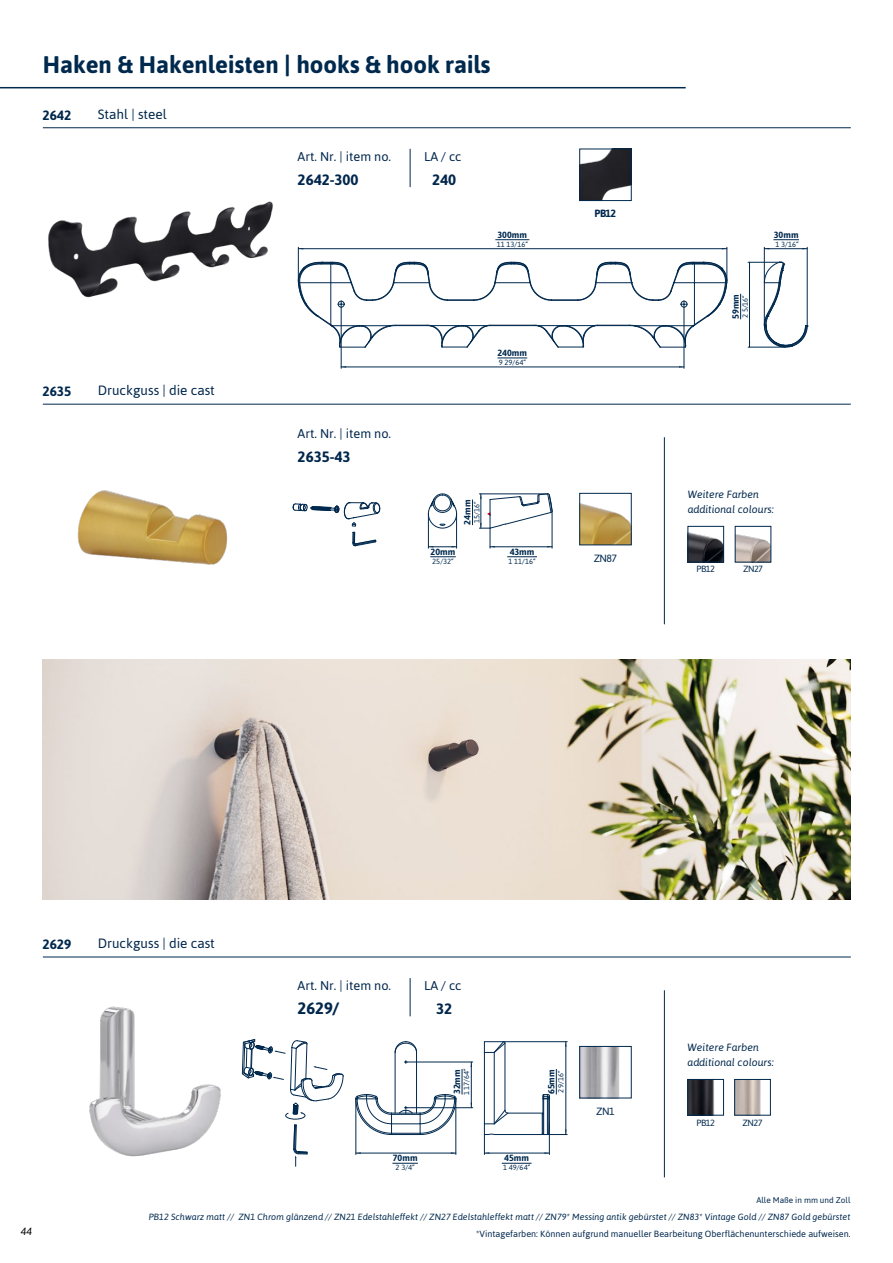
<style>
.page{position:relative;width:893px;height:1263px;background:#fff}
.page>*{position:absolute;margin:0;border:0;box-sizing:border-box;transform-origin:0 0}
.t1{font:700 24px "Asap";color:#00294e}
.t2{font:700 16.5px "Asap";color:#01274d}
.t3{font:700 15px "Asap";color:#01274d}
.t4{font:13.5px "Asap";color:#01274d}
.t5{font:700 13.5px "Asap";color:#01274d}
.t6{font:12.75px "Asap";color:#01274d}
.t7{font:italic 10.5px/15px "Asap";color:#01274d}
.t8{font:10.5px "Asap";letter-spacing:-.06em;color:#00294e}
.t9{font:700 10.5px "Asap";color:#00294e}
.t10{font:italic 10.5px "Asap";color:#000}
.t11{font:italic 9px "Asap";color:#00294e}
.t12{font:9px "Asap";color:#01274d}
.t13{font:700 9px "Asap";color:#00294e}
.t14{font:9px "Asap";letter-spacing:-.06em;color:#00294e}
.t15{font:8.25px "Asap";color:#01274d}
.t16{font:7.5px "Asap";color:#00294e}
</style>
<div class="page">
<hr style="left:410px;top:149px;width:1px;height:38px;background:#01274d">
<hr style="left:764px;top:248px;width:43px;height:1px;background:#00294e">
<hr style="left:764px;top:247px;width:1px;height:36px;background:#00294e">
<hr style="left:807px;top:247px;width:1px;height:79px;background:#00294e">
<hr style="left:749px;top:262px;width:1px;height:85px;background:#00294e">
<hr style="left:748px;top:262px;width:31px;height:1px;background:#00294e">
<hr style="left:748px;top:347px;width:38px;height:1px;background:#00294e">
<svg style="left:764px;top:262px;width:44px;height:85px"></svg>
<hr style="left:298px;top:248px;width:429px;height:1px;background:#00294e">
<hr style="left:727px;top:247px;width:1px;height:34px;background:#00294e">
<hr style="left:298px;top:247px;width:1px;height:34px;background:#00294e">
<hr style="left:341px;top:367px;width:343px;height:1px;background:#00294e">
<hr style="left:684px;top:307px;width:1px;height:61px;background:#00294e">
<hr style="left:341px;top:307px;width:1px;height:61px;background:#00294e">
<svg style="left:298px;top:262px;width:430px;height:86px"></svg>
<hr style="left:552px;top:511px;width:1px;height:37px;background:#00294e">
<svg style="left:479px;top:493px;width:73px;height:55px"></svg>
<hr style="left:456px;top:514px;width:1px;height:34px;background:#00294e">
<hr style="left:428px;top:514px;width:1px;height:34px;background:#00294e">
<svg style="left:429px;top:546px;width:27px;height:1px"></svg>
<svg style="left:428px;top:493px;width:29px;height:35px"></svg>
<hr style="left:471px;top:1062px;width:1px;height:46px;background:#00294e">
<hr style="left:407px;top:1107px;width:66px;height:1px;background:#00294e">
<hr style="left:407px;top:1062px;width:66px;height:1px;background:#00294e">
<hr style="left:356px;top:1153px;width:100px;height:1px;background:#00294e">
<hr style="left:456px;top:1099px;width:1px;height:55px;background:#00294e">
<hr style="left:356px;top:1099px;width:1px;height:55px;background:#00294e">
<hr style="left:416px;top:1052px;width:1px;height:61px;background:#00294e">
<hr style="left:395px;top:1052px;width:1px;height:61px;background:#00294e">
<svg style="left:395px;top:1041px;width:22px;height:12px"></svg>
<hr style="left:566px;top:1042px;width:1px;height:92px;background:#00294e">
<hr style="left:503px;top:1041px;width:64px;height:1px;background:#00294e">
<hr style="left:484px;top:1153px;width:65px;height:1px;background:#00294e">
<hr style="left:549px;top:1124px;width:1px;height:30px;background:#00294e">
<hr style="left:505px;top:1043px;width:1px;height:67px;background:#00294e">
<hr style="left:494px;top:1052px;width:1px;height:72px;background:#00294e">
<hr style="left:494px;top:1134px;width:50px;height:1px;background:#00294e">
<hr style="left:484px;top:1052px;width:1px;height:72px;background:#00294e">
<hr style="left:508px;top:1113px;width:35px;height:1px;background:#00294e">
<svg style="left:484px;top:1041px;width:21px;height:12px"></svg>
<svg style="left:484px;top:1110px;width:24px;height:44px"></svg>
<hr style="left:0;top:87px;width:686px;height:1px;background:#00294e">
<img style="left:43px;top:659px;width:808px;height:241px">
<hr style="left:43px;top:127px;width:808px;height:1px;background:#00294e">
<img style="left:581px;top:151px;width:48px;height:48px">
<div style="left:579px;top:149px;width:52px;height:52px;border:1px solid #00294e"></div>
<img style="left:581px;top:503px;width:48px;height:40px">
<div style="left:579px;top:493px;width:52px;height:52px;border:1px solid #00294e"></div>
<hr style="left:43px;top:404px;width:808px;height:1px;background:#00294e">
<img style="left:581px;top:1048px;width:39px;height:48px">
<div style="left:579px;top:1046px;width:52px;height:52px;border:1px solid #00294e"></div>
<hr style="left:43px;top:957px;width:808px;height:1px;background:#00294e">
<img style="left:690px;top:532px;width:32px;height:28px">
<div style="left:688px;top:526px;width:36px;height:36px;border:1px solid #00294e"></div>
<img style="left:737px;top:534px;width:32px;height:26px">
<hr style="left:664px;top:437px;width:1px;height:187px;background:#00294e">
<hr style="left:664px;top:990px;width:1px;height:187px;background:#00294e">
<img style="left:690px;top:1081px;width:25px;height:32px">
<div style="left:688px;top:1079px;width:36px;height:36px;border:1px solid #00294e"></div>
<img style="left:736px;top:1081px;width:25px;height:32px">
<div style="left:734px;top:1079px;width:36px;height:36px;border:1px solid #00294e"></div>
<img style="left:48px;top:201px;width:225px;height:97px">
<img style="left:77px;top:490px;width:151px;height:75px">
<img style="left:89px;top:1006px;width:132px;height:151px">
<hr style="left:410px;top:978px;width:1px;height:38px;background:#01274d">
<hr style="left:495px;top:239px;width:34px;height:1px;background:#00294e">
<hr style="left:497px;top:358px;width:30px;height:1px;background:#00294e">
<svg style="left:773px;top:239px;width:26px;height:1px"></svg>
<svg style="left:430px;top:556px;width:26px;height:1px"></svg>
<svg style="left:472px;top:499px;width:1px;height:26px"></svg>
<hr style="left:507px;top:556px;width:30px;height:1px;background:#00294e">
<svg style="left:740px;top:294px;width:1px;height:25px"></svg>
<hr style="left:502px;top:1163px;width:30px;height:1px;background:#00294e">
<svg style="left:542px;top:1069px;width:25px;height:66px"></svg>
<svg style="left:355px;top:1069px;width:108px;height:66px"></svg>
<svg style="left:392px;top:1163px;width:26px;height:1px"></svg>
<svg style="left:293px;top:502px;width:87px;height:44px"></svg>
<svg style="left:294px;top:1125px;width:14px;height:41px"></svg>
<svg style="left:242px;top:1039px;width:102px;height:80px"></svg>
<h1 class="t1" style="left:43px;top:50px;width:450px">Haken &amp; Hakenleisten | hooks &amp; hook rails</h1>
<h3 class="t5" style="left:43px;top:107px;width:30px">2642</h3>
<h3 class="t4" style="left:98px;top:106px;width:70px">Stahl | steel</h3>
<h3 class="t5" style="left:43px;top:384px;width:30px">2635</h3>
<h3 class="t4" style="left:98px;top:383px;width:119px">Druckguss | die cast</h3>
<h3 class="t6" style="left:298px;top:149px;width:95px">Art. Nr. | item no.</h3>
<h3 class="t3" style="left:298px;top:171px;width:62px">2642-300</h3>
<h3 class="t3" style="left:432px;top:171px;width:26px">240</h3>
<h3 class="t6" style="left:424px;top:149px;width:39px">LA / cc</h3>
<p class="t13" style="left:497px;top:229px;width:31px">300mm</p>
<p class="t16" style="left:497px;top:240px;width:33px">11 13/16“</p>
<h3 class="t6" style="left:298px;top:426px;width:95px">Art. Nr. | item no.</h3>
<h3 class="t3" style="left:298px;top:448px;width:54px">2635-43</h3>
<p class="t13" style="left:497px;top:348px;width:31px">240mm</p>
<p class="t16" style="left:499px;top:358px;width:29px">9 29/64“</p>
<p class="t13" style="left:462px;top:525px;width:26px;rotate:-90deg">24mm</p>
<p class="t16" style="left:473px;top:523px;width:23px;rotate:-90deg">15/16“</p>
<p class="t13" style="left:431px;top:546px;width:26px">20mm</p>
<p class="t16" style="left:432px;top:557px;width:23px">25/32“</p>
<p class="t13" style="left:510px;top:546px;width:26px">43mm</p>
<p class="t16" style="left:508px;top:557px;width:29px">1 11/16“</p>
<p class="t9" style="left:595px;top:208px;width:23px">PB12</p>
<p class="t8" style="left:594px;top:552px;width:25px">ZN87</p>
<p class="t13" style="left:730px;top:319px;width:26px;rotate:-90deg">59mm</p>
<p class="t16" style="left:741px;top:318px;width:25px;rotate:-90deg">2 5/16“</p>
<p class="t13" style="left:774px;top:229px;width:26px">30mm</p>
<p class="t16" style="left:775px;top:240px;width:25px">1 3/16“</p>
<p class="t7" style="left:688px;top:486px;width:88px">Weitere Farben additional colours:</p>
<p class="t14" style="left:697px;top:564px;width:20px">PB12</p>
<p class="t14" style="left:743px;top:564px;width:22px">ZN27</p>
<h3 class="t5" style="left:43px;top:936px;width:30px">2629</h3>
<h3 class="t4" style="left:98px;top:935px;width:119px">Druckguss | die cast</h3>
<h3 class="t6" style="left:298px;top:978px;width:95px">Art. Nr. | item no.</h3>
<h2 class="t2" style="left:298px;top:999px;width:43px">2629/</h2>
<h3 class="t3" style="left:436px;top:1000px;width:18px">32</h3>
<h3 class="t6" style="left:424px;top:978px;width:39px">LA / cc</h3>
<p class="t16" style="left:462px;top:1095px;width:29px;rotate:-90deg">1 17/64“</p>
<p class="t13" style="left:452px;top:1094px;width:26px;rotate:-90deg">32mm</p>
<p class="t13" style="left:546px;top:1094px;width:26px;rotate:-90deg">65mm</p>
<p class="t16" style="left:556px;top:1093px;width:25px;rotate:-90deg">2 9/16“</p>
<p class="t8" style="left:596px;top:1105px;width:20px">ZN1</p>
<p class="t7" style="left:688px;top:1039px;width:88px">Weitere Farben additional colours:</p>
<p class="t14" style="left:696px;top:1117px;width:20px">PB12</p>
<p class="t14" style="left:743px;top:1117px;width:22px">ZN27</p>
<p class="t10" style="left:21px;top:1225px;width:13px">44</p>
<p class="t13" style="left:393px;top:1153px;width:26px">70mm</p>
<p class="t16" style="left:396px;top:1163px;width:21px">2 3/4“</p>
<p class="t13" style="left:504px;top:1153px;width:26px">45mm</p>
<p class="t16" style="left:503px;top:1163px;width:29px">1 49/64“</p>
<p class="t15" style="left:756px;top:1196px;width:96px">Alle Maße in mm und Zoll</p>
<p class="t11" style="left:149px;top:1212px;width:703px">PB12 Schwarz matt // ZN1 Chrom glänzend // ZN21 Edelstahleffekt // ZN27 Edelstahleffekt matt // ZN79* Messing antik gebürstet // ZN83* Vintage Gold // ZN87 Gold gebürstet</p>
<p class="t12" style="left:476px;top:1229px;width:376px">*Vintagefarben: Können aufgrund manueller Bearbeitung Oberflächenunterschiede aufweisen.</p>
</div>
